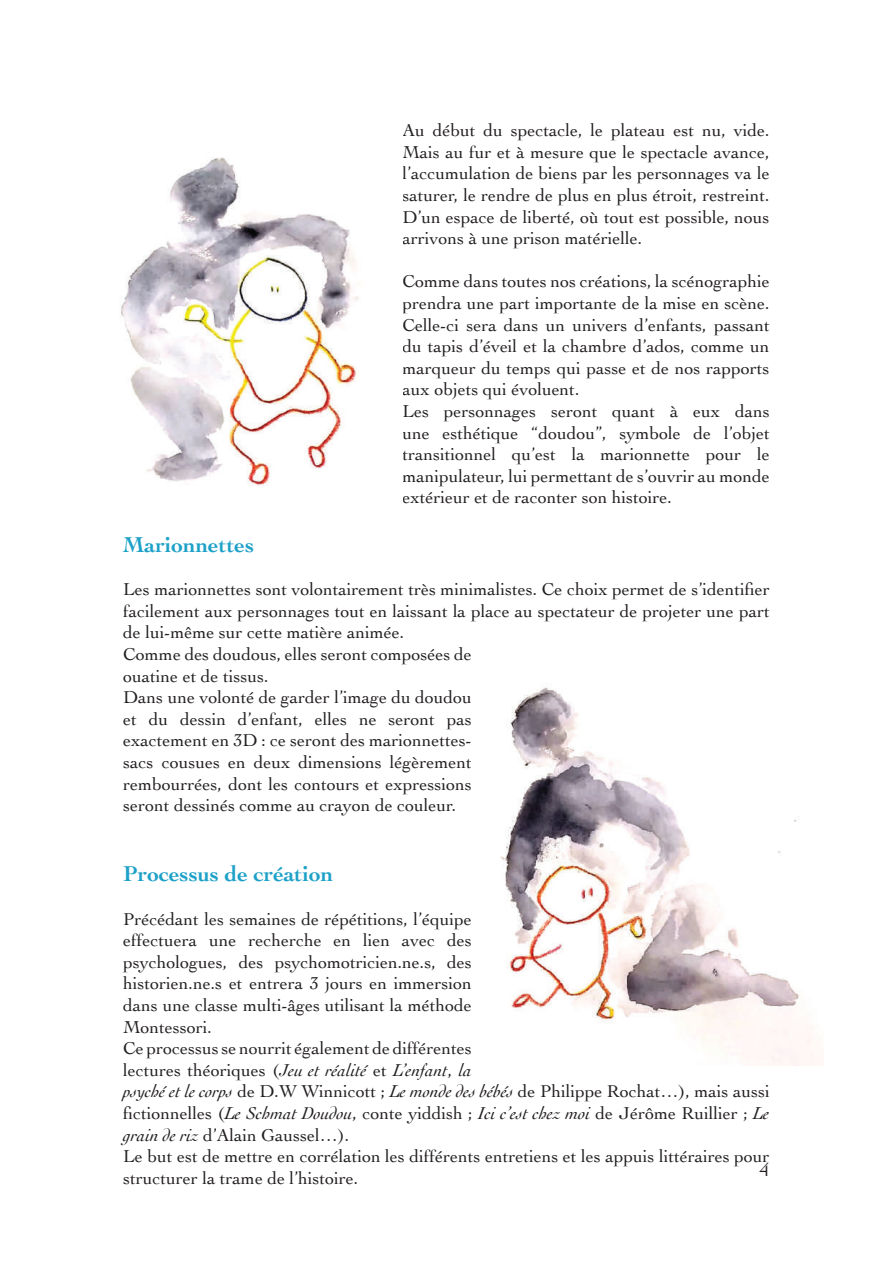
<style>
.page{position:relative;width:893px;height:1263px;background:#fff}
.page>*{position:absolute;margin:0;border:0;box-sizing:border-box;transform-origin:0 0}
.t1{font:700 22.5px "Cochin";color:#1da1c8}
.t2{font:19.5px "Cochin";color:#231f20}
.t3{font:18px/21.6px "Cochin";color:#231f20}
.s1{font-style:italic}
</style>
<div class="page">
<img style="left:120px;top:157px;width:239px;height:329px">
<img style="left:501px;top:687px;width:313px;height:378px">
<p class="t3" style="left:402px;top:119px;width:369px;text-align:justify">Au début du spectacle, le plateau est nu, vide.<br>Mais au fur et à mesure que le spectacle avance, l’accumulation de biens par les personnages va le saturer, le rendre de plus en plus étroit, restreint.<br>D’un espace de liberté, où tout est possible, nous arrivons à une prison matérielle.</p>
<p class="t3" style="left:402px;top:270px;width:369px">Comme dans toutes nos créations, la scénographie prendra une part importante de la mise en scène.<br>Celle-ci sera dans un univers d’enfants, passant du tapis d’éveil et la chambre d’ados, comme un marqueur du temps qui passe et de nos rapports aux objets qui évoluent.<br>Les personnages seront quant à eux dans une esthétique “doudou”, symbole de l’objet transitionnel qu’est la marionnette pour le manipulateur, lui permettant de s’ouvrir au monde extérieur et de raconter son histoire.</p>
<p class="t1" style="left:123px;top:529px;width:132px">Marionnettes</p>
<p class="t3" style="left:123px;top:578px;width:648px">Les marionnettes sont volontairement très minimalistes. Ce choix permet de s’identifier facilement aux personnages tout en laissant la place au spectateur de projeter une part de lui-même sur cette matière animée.<br>Comme des doudous, elles seront composées de<br>ouatine et de tissus.<br>Dans une volonté de garder l’image du doudou<br>et du dessin d’enfant, elles ne seront pas<br>exactement en 3D : ce seront des marionnettes-<br>sacs cousues en deux dimensions légèrement<br>rembourrées, dont les contours et expressions<br>seront dessinés comme au crayon de couleur.</p>
<p class="t1" style="left:123px;top:859px;width:212px">Processus de création</p>
<p class="t3" style="left:123px;top:907px;width:648px">Précédant les semaines de répétitions, l’équipe<br>effectuera une recherche en lien avec des<br>psychologues, des psychomotricien.ne.s, des<br>historien.ne.s et entrera 3 jours en immersion<br>dans une classe multi-âges utilisant la méthode<br>Montessori.<br>Ce processus se nourrit également de différentes<br>lectures théoriques (<span class="s1">Jeu et réalité</span> et <span class="s1">L’enfant</span>, <span class="s1">la<br>psyché et le corps</span> de D.W Winnicott ; <span class="s1">Le monde des bébés</span> de Philippe Rochat…), mais aussi fictionnelles (<span class="s1">Le Schmat Doudou</span>, conte yiddish ; <span class="s1">Ici c’est chez moi</span> de Jérôme Ruillier ; <span class="s1">Le grain de riz</span> d’Alain Gaussel…).<br>Le but est de mettre en corrélation les différents entretiens et les appuis littéraires pour structurer la trame de l’histoire.</p>
<p class="t2" style="left:760px;top:1156px;width:11px">4</p>
</div>
